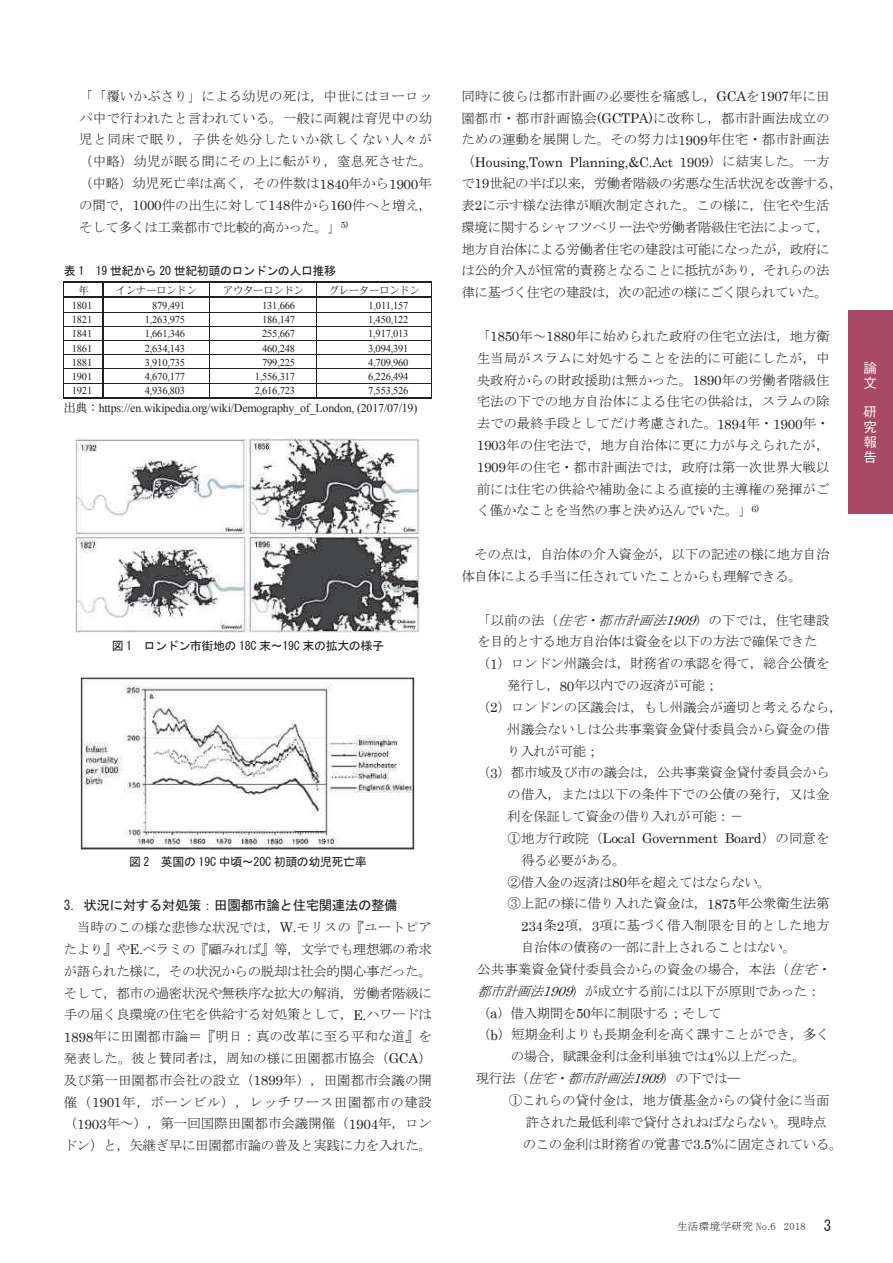
<style>
.page{position:relative;width:893px;height:1263px;background:#fff}
.page>*{position:absolute;margin:0;border:0;box-sizing:border-box;transform-origin:0 0}
.t1{font:13.5px/21.8px "MS Mincho";letter-spacing:-.025em;color:#231f20;text-align:justify}
.t2{font:13.5px "MS Mincho";letter-spacing:-.005em;color:#231f20}
.t3{font:13.5px "Century";letter-spacing:-.015em;color:#231f20}
.t4{font:13.5px "MS Gothic";letter-spacing:-.035em;color:#231f20}
.t5{font:13.5px "MS Mincho";letter-spacing:.005em;color:#231f20}
.t6{font:13.5px "MS Mincho";color:#231f20}
.t7{font:500 13.5px/14.9px "Gothic BBB Pro";color:#fff}
.t8{font:12px "MS Gothic";letter-spacing:-.03em;color:#231f20}
.t9{font:12px "Times New Roman";letter-spacing:-.02em;color:#231f20}
.t10{font:10.5px "Times New Roman";letter-spacing:-.02em;color:#231f20}
.t11{font:10.5px "DFHS Mincho W3 WIN RKSJ H";letter-spacing:-.045em;color:#231f20}
.t12{font:10.5px "MS Mincho";letter-spacing:.03em;color:#231f20}
.s1{font-family:"Century"}
.s2{font-family:"DFHS Mincho W3 WIN RKSJ H"}
.s3{font-family:"MS Mincho"}
.s4{font-style:italic}
.s5{font-family:"Century";font-style:italic}
.s6{font-family:"MS Gothic";font-size:15px}
</style>
<div class="page">
<div style="left:848px;top:310px;width:45px;height:204px;background:#aa4967"></div>
<img style="left:76px;top:438px;width:343px;height:194px">
<img style="left:80px;top:678px;width:335px;height:171px">
<hr style="left:64px;top:282px;width:38px;height:1px;background:#231f20">
<hr style="left:104px;top:282px;width:105px;height:1px;background:#231f20">
<hr style="left:209px;top:282px;width:107px;height:1px;background:#231f20">
<hr style="left:316px;top:282px;width:115px;height:1px;background:#231f20">
<hr style="left:64px;top:297px;width:38px;height:1px;background:#231f20">
<hr style="left:104px;top:297px;width:105px;height:1px;background:#231f20">
<hr style="left:209px;top:297px;width:107px;height:1px;background:#231f20">
<hr style="left:316px;top:297px;width:115px;height:1px;background:#231f20">
<hr style="left:63px;top:312px;width:369px;height:1px;background:#231f20">
<hr style="left:63px;top:326px;width:369px;height:1px;background:#231f20">
<hr style="left:63px;top:340px;width:369px;height:1px;background:#231f20">
<hr style="left:63px;top:354px;width:369px;height:1px;background:#231f20">
<hr style="left:63px;top:369px;width:369px;height:1px;background:#231f20">
<hr style="left:63px;top:383px;width:369px;height:1px;background:#231f20">
<svg style="left:63px;top:282px;width:1px;height:115px"></svg>
<hr style="left:63px;top:397px;width:39px;height:2px;background:#231f20">
<svg style="left:102px;top:282px;width:2px;height:117px"></svg>
<hr style="left:104px;top:397px;width:105px;height:2px;background:#231f20">
<svg style="left:209px;top:283px;width:1px;height:114px"></svg>
<hr style="left:209px;top:397px;width:107px;height:2px;background:#231f20">
<svg style="left:316px;top:283px;width:1px;height:114px"></svg>
<hr style="left:316px;top:397px;width:115px;height:2px;background:#231f20">
<svg style="left:431px;top:282px;width:1px;height:117px"></svg>
<p class="t1" style="left:79px;top:85px;width:355px">「「覆いかぶさり」による幼児の死は，中世にはヨーロッパ中で行われたと言われている。一般に両親は育児中の幼児と同床で眠り，子供を処分したいか欲しくない人々が（中略）幼児が眠る間にその上に転がり，窒息死させた。（中略）幼児死亡率は高く，その件数は<span class="s1">1840</span>年から<span class="s1">1900</span>年の間で，<span class="s1">1000</span>件の出生に対して<span class="s1">148</span>件から<span class="s1">160</span>件へと増え，そして多くは工業都市で比較的高かった。」<sup>5)</sup></p>
<p class="t8" style="left:64px;top:265px;width:274px">表 1 19 世紀から 20 世紀初頭のロンドンの人口推移</p>
<p class="t11" style="left:78px;top:285px;width:12px">年</p>
<p class="t11" style="left:116px;top:285px;width:83px">インナーロンドン</p>
<p class="t11" style="left:223px;top:285px;width:83px">アウターロンドン</p>
<p class="t11" style="left:329px;top:285px;width:93px">グレーターロンドン</p>
<p class="t10" style="left:72px;top:298px;width:22px">1801</p>
<p class="t10" style="left:152px;top:298px;width:34px">879,491</p>
<p class="t10" style="left:262px;top:298px;width:34px">131,666</p>
<p class="t10" style="left:368px;top:298px;width:41px">1,011,157</p>
<p class="t10" style="left:72px;top:313px;width:22px">1821</p>
<p class="t10" style="left:145px;top:313px;width:42px">1,263,975</p>
<p class="t10" style="left:262px;top:313px;width:34px">186,147</p>
<p class="t10" style="left:368px;top:313px;width:42px">1,450,122</p>
<p class="t10" style="left:72px;top:327px;width:22px">1841</p>
<p class="t10" style="left:145px;top:327px;width:42px">1,661,346</p>
<p class="t10" style="left:262px;top:327px;width:34px">255,667</p>
<p class="t10" style="left:368px;top:327px;width:42px">1,917,013</p>
<p class="t10" style="left:72px;top:341px;width:22px">1861</p>
<p class="t10" style="left:145px;top:341px;width:42px">2,634,143</p>
<p class="t10" style="left:262px;top:341px;width:34px">460,248</p>
<p class="t10" style="left:368px;top:341px;width:42px">3,094,391</p>
<p class="t10" style="left:72px;top:355px;width:22px">1881</p>
<p class="t10" style="left:145px;top:355px;width:42px">3,910,735</p>
<p class="t10" style="left:262px;top:355px;width:34px">799,225</p>
<p class="t10" style="left:368px;top:355px;width:42px">4,709,960</p>
<p class="t10" style="left:72px;top:370px;width:22px">1901</p>
<p class="t10" style="left:145px;top:370px;width:42px">4,670,177</p>
<p class="t10" style="left:255px;top:370px;width:42px">1,556,317</p>
<p class="t10" style="left:368px;top:370px;width:42px">6,226,494</p>
<p class="t10" style="left:72px;top:384px;width:22px">1921</p>
<p class="t10" style="left:145px;top:384px;width:42px">4,936,803</p>
<p class="t10" style="left:255px;top:384px;width:42px">2,616,723</p>
<p class="t10" style="left:368px;top:384px;width:42px">7,553,526</p>
<p class="t9" style="left:64px;top:400px;width:355px"><span class="s2">出典：</span>https://en.wikipedia.org/wiki/Demography_of_London, (2017/07/19)</p>
<p class="t8" style="left:112px;top:640px;width:274px">図 1 ロンドン市街地の 18C 末～19C 末の拡大の様子</p>
<p class="t8" style="left:129px;top:856px;width:239px">図 2 英国の 19C 中頃～20C 初頭の幼児死亡率</p>
<p class="t4" style="left:64px;top:899px;width:335px">3. 状況に対する対処策：田園都市論と住宅関連法の整備</p>
<p class="t1" style="left:64px;top:916px;width:370px;text-indent:13px">当時のこの様な悲惨な状況では，<span class="s1">W.</span>モリスの『ユートピアたより』や<span class="s1">E.</span>ベラミの『顧みれば』等，文学でも理想郷の希求が語られた様に，その状況からの脱却は社会的関心事だった。そして，都市の過密状況や無秩序な拡大の解消，労働者階級に手の届く良環境の住宅を供給する対処策として，<span class="s1">E.</span>ハワードは<span class="s1">1898</span>年に田園都市論＝『明日：真の改革に至る平和な道』を発表した。彼と賛同者は，周知の様に田園都市協会（<span class="s1">GCA</span>）及び第一田園都市会社の設立（<span class="s1">1899</span>年），田園都市会議の開催（<span class="s1">1901</span>年，ボーンビル），レッチワース田園都市の建設（<span class="s1">1903</span>年～），第一回国際田園都市会議開催（<span class="s1">1904</span>年，ロンドン）と，矢継ぎ早に田園都市論の普及と実践に力を入れた。</p>
<p class="t1" style="left:461px;top:85px;width:370px">同時に彼らは都市計画の必要性を痛感し，<span class="s1">GCA</span>を<span class="s1">1907</span>年に田園都市・都市計画協会<span class="s1">(GCTPA)</span>に改称し，都市計画法成立のための運動を展開した。その努力は<span class="s1">1909</span>年住宅・都市計画法</p>
<p class="t3" style="left:461px;top:150px;width:370px"><span class="s3">（</span>Housing,Town Planning,&amp;C.Act 1909<span class="s3">）に結実した。一方</span></p>
<p class="t1" style="left:461px;top:172px;width:383px;text-align:left">で<span class="s1">19</span>世紀の半ば以来，労働者階級の劣悪な生活状況を改善する，表<span class="s1">2</span>に示す様な法律が順次制定された。この様に，住宅や生活環境に関するシャフツベリー法や労働者階級住宅法によって，地方自治体による労働者住宅の建設は可能になったが，政府には公的介入が恒常的責務となることに抵抗があり，それらの法律に基づく住宅の建設は，次の記述の様にごく限られていた。</p>
<p class="t1" style="left:477px;top:325px;width:354px">「<span class="s1">1850</span>年～<span class="s1">1880</span>年に始められた政府の住宅立法は，地方衛生当局がスラムに対処することを法的に可能にしたが，中央政府からの財政援助は無かった。<span class="s1">1890</span>年の労働者階級住宅法の下での地方自治体による住宅の供給は，スラムの除去での最終手段としてだけ考慮された。<span class="s1">1894</span>年・<span class="s1">1900</span>年・<span class="s1">1903</span>年の住宅法で，地方自治体に更に力が与えられたが，<span class="s1">1909</span>年の住宅・都市計画法では，政府は第一次世界大戦以前には住宅の供給や補助金による直接的主導権の発揮がごく僅かなことを当然の事と決め込んでいた。」<sup>6)</sup></p>
<p class="t1" style="left:461px;top:543px;width:370px;text-indent:13px">その点は，自治体の介入資金が，以下の記述の様に地方自治体自体による手当に任されていたことからも理解できる。</p>
<p class="t2" style="left:477px;top:613px;width:354px">「以前の法（<span class="s4">住宅・都市計画法</span><span class="s5">1909</span>）の下では，住宅建設</p>
<p class="t1" style="left:477px;top:631px;width:342px">を目的とする地方自治体は資金を以下の方法で確保できた</p>
<p class="t1" style="left:477px;top:653px;width:354px">（<span class="s1">1</span>）ロンドン州議会は，財務省の承認を得て，総合公債を</p>
<p class="t1" style="left:507px;top:674px;width:213px">発行し，<span class="s1">80</span>年以内での返済が可能；</p>
<p class="t1" style="left:477px;top:696px;width:367px">（<span class="s1">2</span>）ロンドンの区議会は，もし州議会が適切と考えるなら，</p>
<p class="t2" style="left:507px;top:722px;width:324px">州議会ないしは公共事業資金貸付委員会から資金の借</p>
<p class="t1" style="left:507px;top:740px;width:93px">り入れが可能；</p>
<p class="t1" style="left:477px;top:762px;width:354px">（<span class="s1">3</span>）都市域及び市の議会は，公共事業資金貸付委員会から</p>
<p class="t2" style="left:507px;top:788px;width:324px">の借入，または以下の条件下での公債の発行，又は金</p>
<p class="t1" style="left:507px;top:805px;width:237px">利を保証して資金の借り入れが可能：－</p>
<p class="t3" style="left:508px;top:827px;width:324px"><span class="s3">①地方行政院（</span>Local Government Board<span class="s3">）の同意を</span></p>
<p class="t1" style="left:521px;top:849px;width:107px">得る必要がある。</p>
<p class="t1" style="left:508px;top:871px;width:265px">②借入金の返済は<span class="s1">80</span>年を超えてはならない。</p>
<p class="t1" style="left:508px;top:893px;width:324px">③上記の様に借り入れた資金は，<span class="s1">1875</span>年公衆衛生法第</p>
<p class="t6" style="left:521px;top:919px;width:310px"><span class="s1">234</span>条<span class="s1">2</span>項，<span class="s1">3</span>項に基づく借入制限を目的とした地方</p>
<p class="t1" style="left:521px;top:936px;width:277px">自治体の債務の一部に計上されることはない。</p>
<p class="t5" style="left:477px;top:962px;width:359px">公共事業資金貸付委員会からの資金の場合，本法（<span class="s4">住宅・</span></p>
<p class="t1" style="left:477px;top:980px;width:345px"><span class="s4">都市計画法</span><span class="s5">1909</span>）が成立する前には以下が原則であった：</p>
<p class="t1" style="left:477px;top:1002px;width:246px">（<span class="s1">a</span>）借入期間を<span class="s1">50</span>年に制限する；そして</p>
<p class="t1" style="left:477px;top:1024px;width:354px">（<span class="s1">b</span>）短期金利よりも長期金利を高く課すことができ，多く</p>
<p class="t1" style="left:511px;top:1045px;width:297px">の場合，賦課金利は金利単独では<span class="s1">4</span>％以上だった。</p>
<p class="t1" style="left:476px;top:1067px;width:266px">現行法（<span class="s4">住宅・都市計画法</span><span class="s5">1909</span>）の下では―</p>
<p class="t2" style="left:509px;top:1093px;width:322px">①これらの貸付金は，地方債基金からの貸付金に当面</p>
<p class="t1" style="left:525px;top:1111px;width:303px">許された最低利率で貸付されねばならない。現時点</p>
<p class="t1" style="left:523px;top:1133px;width:321px">のこの金利は財務省の覚書で<span class="s1">3.5</span>％に固定されている。</p>
<p class="t12" style="left:677px;top:1221px;width:156px">生活環境学研究 No.6 2018 <span class="s6">　3</span></p>
<p class="t7" style="left:864px;top:359px;width:15px">論文</p>
<p class="t7" style="left:864px;top:403px;width:15px;text-align:justify">研究報告</p>
</div>
